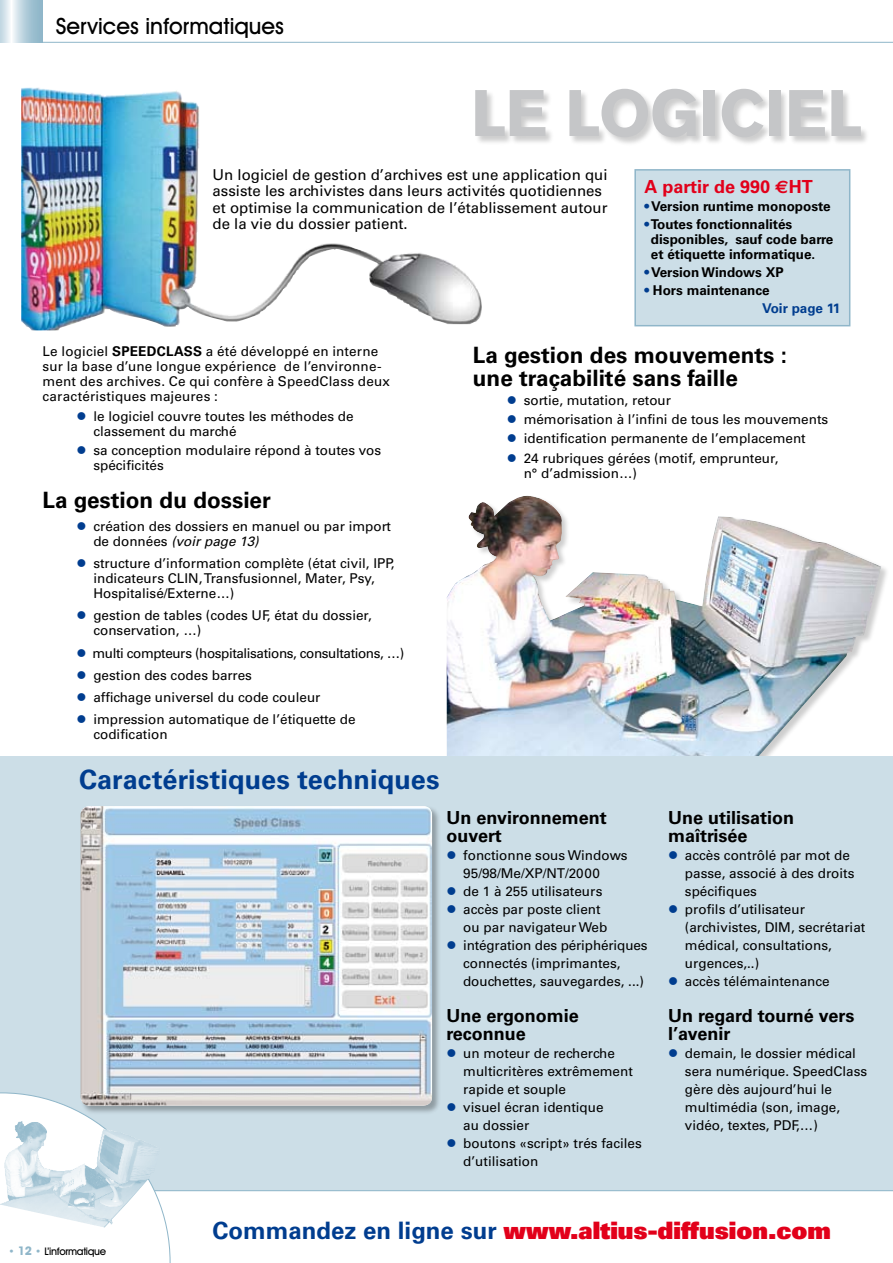
<style>
.page{position:relative;width:893px;height:1263px;background:#fff}
.page>*{position:absolute;margin:0;border:0;box-sizing:border-box;transform-origin:0 0}
.t1{font:900 64.5px "Akzidenz Grotesk";color:#c5c6c8}
.t2{font:700 27px "Univers";letter-spacing:.005em;color:#003d8f}
.t3{font:900 24px "Univers";color:#e2001a}
.t4{font:700 22.5px/22.5px "Univers";color:#000}
.t5{font:500 22.5px "Avant Garde IT Cby BT";color:#000}
.t6{font:700 18px/18px "Univers";color:#000}
.t7{font:700 18px/18px "Univers";letter-spacing:-.02em;color:#000}
.t8{font:700 18px "Univers";color:#e2001a}
.t9{font:15px/16.5px "Univers";color:#000}
.t10{font:13.5px/18px "Univers";color:#000}
.t11{font:700 13.5px/15px "Univers";color:#000}
.t12{font:13.5px "Univers";letter-spacing:-.03em;color:#000}
.t13{font:500 10.5px "Avant Garde IT Cby BT";letter-spacing:-.03em;color:#000}
.s1{font-family:"Euro Sans"}
.s2{color:#003d8f}
.s3{font-weight:700}
.s4{font-style:italic}
.s5{font-weight:700;color:#8fb6c9}
.s6{font-weight:700;font-size:12px;color:#8fb6c9}
.s7{font-weight:700;color:#003d8f}
</style>
<div class="page">
<img style="left:446px;top:495px;width:435px;height:261px">
<div style="left:0;top:756px;width:893px;height:435px;background:#ccdee7"></div>
<div style="left:79px;top:805px;width:363px;height:310px;background:#000;opacity:.3"></div>
<img style="left:81px;top:806px;width:351px;height:299px;border-radius:9px">
<img style="left:21px;top:87px;width:461px;height:243px">
<div style="left:635px;top:170px;width:215px;height:156px;background:#ccdee7"></div>
<div style="left:634px;top:169px;width:216px;height:157px;border:2px solid #8fb6c9"></div>
<svg style="left:43px;top:41px;width:850px;height:2px;background:#c6dae3"></svg>
<svg style="left:0;top:0;width:43px;height:43px;background:#bfd5e0"></svg>
<div style="left:474px;top:74px;width:419px;height:73px;background:#000;opacity:.2"></div>
<hr style="left:0;top:1190px;width:893px;height:1px;background:#8fb6c9">
<svg style="left:0;top:1092px;width:171px;height:171px"></svg>
<img style="left:0;top:1120px;width:160px;height:107px">
<h3 class="t5" style="left:56px;top:12px;width:230px">Services informatiques</h3>
<h1 class="t1" style="left:471px;top:74px;width:132px">LE LOGICIEL</h1>
<p class="t9" style="left:213px;top:166px;width:396px">Un logiciel de gestion d’archives est une application qui assiste les archivistes dans leurs activités quotidiennes et optimise la communication de l’établissement autour de la vie du dossier patient.</p>
<h3 class="t8" style="left:644px;top:176px;width:169px">A partir de 990 <span class="s1">E</span>HT</h3>
<p class="t11" style="left:644px;top:198px;width:188px"><span class="s2">•</span> Version runtime monoposte</p>
<p class="t11" style="left:651px;top:216px;width:184px;text-indent:-6px"><span class="s2">•</span> Toutes fonctionnalités disponibles, sauf code barre et étiquette informatique.</p>
<p class="t11" style="left:644px;top:264px;width:141px"><span class="s2">•</span> Version Windows XP</p>
<p class="t11" style="left:762px;top:281px;width:80px;line-height:18px;text-indent:-118px"><span class="s2">•</span> Hors maintenance<br><span class="s2">Voir page 11</span></p>
<p class="t10" style="left:43px;top:344px;width:349px;line-height:15px">Le logiciel <span class="s3">SpeedClass</span> a été développé en interne sur la base d’une longue expérience de l’environne&shy;ment des archives. Ce qui confère à SpeedClass deux caractéristiques majeures :</p>
<p class="t10" style="left:93px;top:408px;width:262px;line-height:15px;text-indent:-17px"><span class="s2">●</span> le logiciel couvre toutes les méthodes de classement du marché</p>
<p class="t10" style="left:93px;top:443px;width:289px;line-height:15px;text-indent:-17px"><span class="s2">●</span> sa conception modulaire répond à toutes vos spécificités</p>
<h3 class="t4" style="left:43px;top:489px;width:230px">La gestion du dossier</h3>
<p class="t10" style="left:93px;top:518px;width:299px;line-height:15px;text-indent:-17px"><span class="s2">●</span> création des dossiers en manuel ou par import de données <span class="s4">(voir page 13)</span></p>
<p class="t10" style="left:93px;top:556px;width:303px;line-height:15px;text-indent:-17px"><span class="s2">●</span> structure d’information complète (état civil, IPP, indicateurs CLIN, Transfusionnel, Mater, Psy,<br>Hospitalisé/Externe…)</p>
<p class="t10" style="left:93px;top:608px;width:280px;line-height:15px;text-indent:-17px"><span class="s2">●</span> gestion de tables (codes UF, état du dossier, conservation, …)</p>
<p class="t12" style="left:77px;top:645px;width:329px"><span class="s2">●</span> multi compteurs (hospitalisations, consultations, …)</p>
<p class="t10" style="left:77px;top:666px;width:177px"><span class="s2">●</span> gestion des codes barres</p>
<p class="t10" style="left:77px;top:688px;width:245px"><span class="s2">●</span> affichage universel du code couleur</p>
<p class="t10" style="left:93px;top:712px;width:264px;line-height:15px;text-indent:-17px"><span class="s2">●</span> impression automatique de l’étiquette de codification</p>
<h3 class="t4" style="left:473px;top:344px;width:316px">La gestion des mouvements : une traçabilité sans faille</h3>
<p class="t10" style="left:507px;top:391px;width:166px"><span class="s2">●</span> sortie, mutation, retour</p>
<p class="t10" style="left:507px;top:410px;width:323px"><span class="s2">●</span> mémorisation à l’infini de tous les mouvements</p>
<p class="t10" style="left:507px;top:430px;width:300px"><span class="s2">●</span> identification permanente de l’emplacement</p>
<p class="t10" style="left:524px;top:450px;width:256px;line-height:15px;text-indent:-17px"><span class="s2">●</span> 24 rubriques gérées (motif, emprunteur, n° d’admission…)</p>
<h2 class="t2" style="left:79px;top:764px;width:362px">Caractéristiques techniques</h2>
<h3 class="t6" style="left:446px;top:808px;width:162px">Un environnement ouvert</h3>
<p class="t10" style="left:463px;top:846px;width:166px;text-indent:-17px"><span class="s2">●</span> fonctionne sous Windows<br>95/98/Me/XP/NT/2000</p>
<p class="t10" style="left:446px;top:882px;width:157px"><span class="s2">●</span> de 1 à 255 utilisateurs</p>
<p class="t10" style="left:463px;top:900px;width:145px;text-indent:-17px"><span class="s2">●</span> accès par poste client ou par navigateur Web</p>
<p class="t10" style="left:463px;top:936px;width:186px;text-indent:-17px"><span class="s2">●</span> intégration des périphériques connectés (imprimantes, douchettes, sauvegardes, ...)</p>
<h3 class="t6" style="left:446px;top:1006px;width:134px">Une ergonomie reconnue</h3>
<p class="t10" style="left:463px;top:1044px;width:171px;text-indent:-17px"><span class="s2">●</span> un moteur de recherche multicritères extrêmement rapide et souple</p>
<p class="t10" style="left:463px;top:1098px;width:142px;text-indent:-17px"><span class="s2">●</span> visuel écran identique au dossier</p>
<p class="t10" style="left:463px;top:1134px;width:180px;text-indent:-17px"><span class="s2">●</span> boutons «script» trés faciles d’utilisation</p>
<h3 class="t6" style="left:668px;top:808px;width:128px">Une utilisation maîtrisée</h3>
<p class="t10" style="left:685px;top:846px;width:171px;text-indent:-17px"><span class="s2">●</span> accès contrôlé par mot de passe, associé à des droits spécifiques</p>
<p class="t10" style="left:685px;top:900px;width:182px;text-indent:-17px"><span class="s2">●</span> profils d’utilisateur (archivistes, DIM, secrétariat médical, consultations, urgences,..)</p>
<p class="t10" style="left:668px;top:972px;width:163px"><span class="s2">●</span> accès télémaintenance</p>
<h3 class="t7" style="left:668px;top:1006px;width:188px">Un regard tourné vers l’avenir</h3>
<p class="t10" style="left:685px;top:1044px;width:184px;text-indent:-17px"><span class="s2">●</span> demain, le dossier médical sera numérique. SpeedClass gère dès aujourd’hui le multimédia (son, image, vidéo, textes, PDF,…)</p>
<p class="t13" style="left:9px;top:1245px;width:99px"><span class="s5">•</span> <span class="s6">12</span> <span class="s5">•</span> L’informatique</p>
<h3 class="t3" style="left:213px;top:1214px;width:620px"><span class="s7">Commandez en ligne sur</span> www.altius-diffusion.com</h3>
</div>
